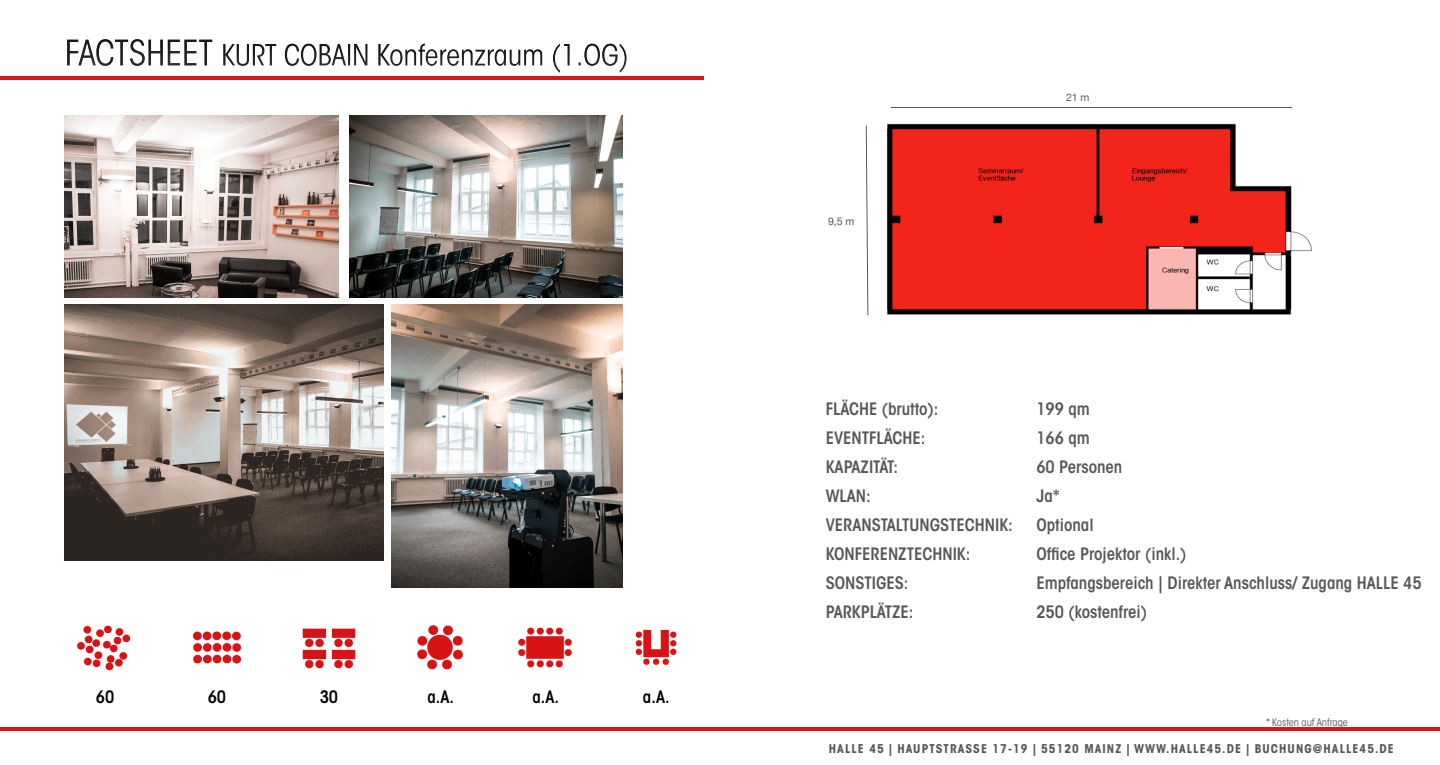
<style>
.page{position:relative;width:1440px;height:765px;background:#fff}
.page>*{position:absolute;margin:0;border:0;box-sizing:border-box;transform-origin:0 0}
.t1{font:600 condensed 17px/29px "ITC Avant Garde Std";color:#585856}
.t2{font:600 condensed 17px "ITC Avant Garde Std";color:#000}
.t3{font:700 condensed 12px "ITC Avant Garde Std";letter-spacing:.09em;color:#585856}
.t4{font:condensed 10.5px "ITC Avant Garde Std";color:#585856}
.t5{font:10.5px "Helvetica Neue";color:#585856}
</style>
<div class="page">
<img style="left:865px;top:123px;width:447px;height:193px">
<hr style="left:891px;top:107px;width:401px;height:1px;background:#585856">
<svg style="left:866px;top:126px;width:2px;height:189px"></svg>
<img style="left:67px;top:39px;width:146px;height:27px">
<img style="left:223px;top:44px;width:404px;height:29px">
<hr style="left:0;top:77px;width:703px;height:3px;background:#d81619">
<img style="left:77px;top:625px;width:54px;height:46px">
<img style="left:192px;top:631px;width:50px;height:33px">
<img style="left:302px;top:628px;width:54px;height:41px">
<img style="left:518px;top:627px;width:54px;height:41px">
<img style="left:417px;top:625px;width:46px;height:45px">
<img style="left:635px;top:629px;width:42px;height:36px">
<img style="left:65px;top:305px;width:318px;height:256px">
<img style="left:65px;top:115px;width:273px;height:183px">
<img style="left:392px;top:305px;width:231px;height:282px">
<img style="left:349px;top:115px;width:274px;height:183px">
<hr style="left:0;top:728px;width:1440px;height:3px;background:#d81619">
<p class="t2" style="left:96px;top:686px;width:20px">60</p>
<p class="t2" style="left:208px;top:686px;width:20px">60</p>
<p class="t2" style="left:320px;top:686px;width:20px">30</p>
<p class="t2" style="left:428px;top:686px;width:28px">a.A.</p>
<p class="t2" style="left:532px;top:686px;width:28px">a.A.</p>
<p class="t2" style="left:643px;top:686px;width:28px">a.A.</p>
<p class="t5" style="left:828px;top:213px;width:28px">9,5 m</p>
<p class="t5" style="left:1066px;top:90px;width:25px">21 m</p>
<p class="t1" style="left:826px;top:394px;width:188px">FLÄCHE (brutto):<br>EVENTFLÄCHE:<br>KAPAZITÄT:<br>WLAN:<br>VERANSTALTUNGSTECHNIK:<br>KONFERENZTECHNIK:<br>SONSTIGES:<br>PARKPLÄTZE:</p>
<p class="t1" style="left:1036px;top:394px;width:387px">199 qm<br>166 qm<br>60 Personen<br>Ja*<br>Optional<br>Office Projektor (inkl.)<br>Empfangsbereich | Direkter Anschluss/ Zugang HALLE 45<br>250 (kostenfrei)</p>
<p class="t4" style="left:1266px;top:716px;width:83px">* Kosten auf Anfrage</p>
<p class="t3" style="left:829px;top:741px;width:567px">HALLE 45 | HAUPTSTRASSE 17-19 | 55120 MAINZ | WWW.HALLE45.DE | BUCHUNG@HALLE45.DE</p>
</div>
